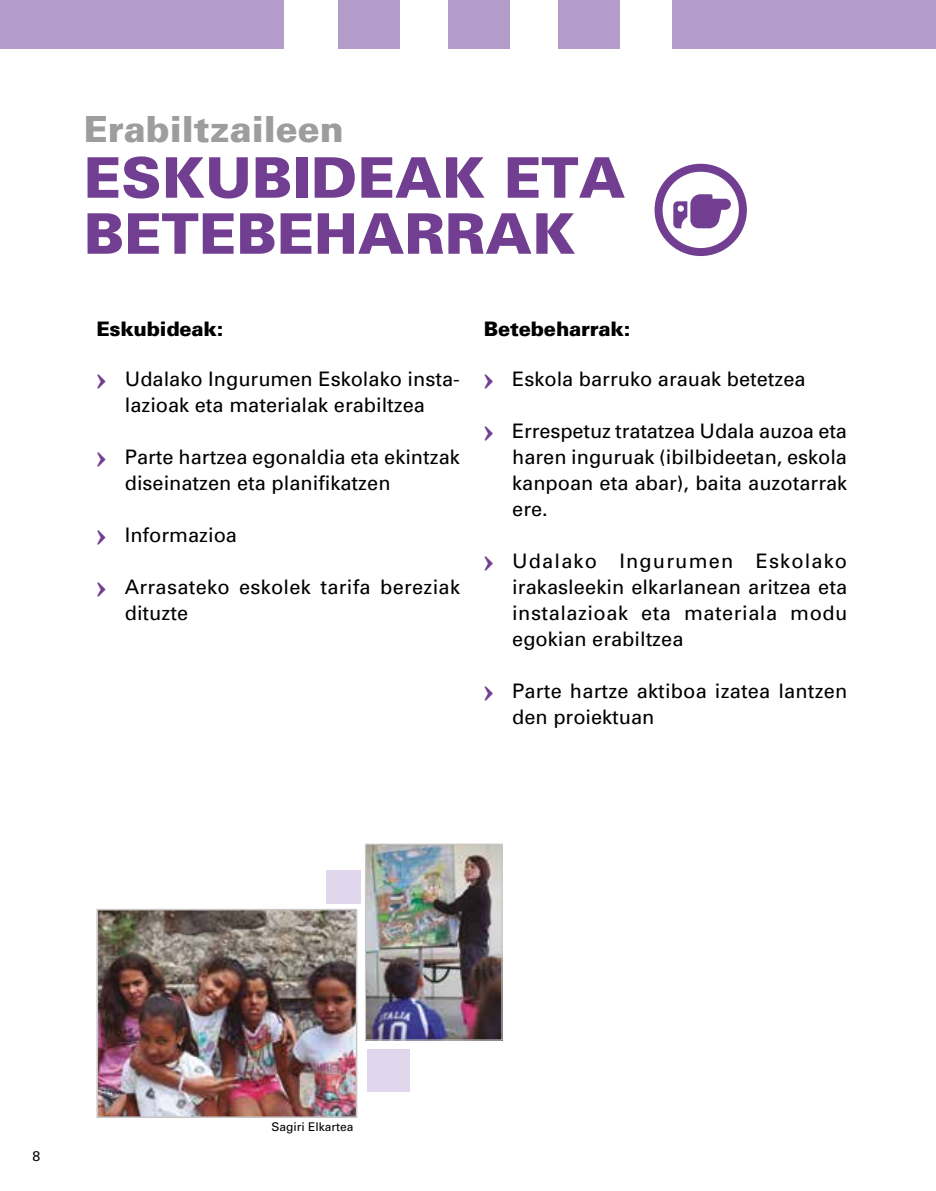
<style>
.page{position:relative;width:936px;height:1191px;background:#fff}
.page>*{position:absolute;margin:0;border:0;box-sizing:border-box;transform-origin:0 0}
.t1{font:64px "Breezi Icon Set";color:#713e91}
.t2{font:900 56px/56px "Univers";color:#713e91}
.t3{font:900 36px "Univers";color:#9d9d9c}
.t4{font:20px/26px "Univers";color:#000}
.t5{font:900 20px "Univers";letter-spacing:-.01em;color:#000}
.t6{font:14px "Univers";color:#000}
.t7{font:12px "Univers";color:#000}
.s1{font-family:"Arrowstfb";font-size:14px;color:#713e91}
</style>
<div class="page">
<div style="left:0;top:0;width:284px;height:49px;background:#b49cca"></div>
<div style="left:672px;top:0;width:263px;height:49px;background:#b49cca"></div>
<div style="left:338px;top:0;width:61px;height:49px;background:#b49cca"></div>
<div style="left:448px;top:0;width:61px;height:49px;background:#b49cca"></div>
<div style="left:557px;top:0;width:62px;height:49px;background:#b49cca"></div>
<img style="left:99px;top:912px;width:255px;height:203px">
<div style="left:96px;top:909px;width:261px;height:209px;border:2px solid #c6c6c6"></div>
<img style="left:367px;top:845px;width:133px;height:193px">
<div style="left:365px;top:843px;width:137px;height:197px;border:1px solid #c6c6c6"></div>
<div style="left:367px;top:1049px;width:42px;height:42px;background:#e0d7ec"></div>
<div style="left:326px;top:870px;width:34px;height:34px;background:#e0d7ec"></div>
<div style="left:654px;top:164px;width:92px;height:92px;border:8px solid #713e91;border-radius:50%"></div>
<h3 class="t3" style="left:84px;top:106px;width:261px">Erabiltzaileen</h3>
<h2 class="t2" style="left:84px;top:148px;width:543px">ESKUBIDEAK ETA<br>BETEBEHARRAK</h2>
<h1 class="t1" style="left:670px;top:179px;width:63px">z</h1>
<p class="t5" style="left:96px;top:316px;width:128px">Eskubideak:</p>
<p class="t4" style="left:96px;top:366px;width:365px;text-align:center"><span class="s1">g</span> Udalako Ingurumen Eskolako insta&shy;lazioak eta materialak erabiltzea</p>
<p class="t4" style="left:125px;top:444px;width:336px;text-indent:-28px"><span class="s1">g</span> Parte hartzea egonaldia eta ekintzak diseinatzen eta planifikatzen</p>
<p class="t4" style="left:96px;top:522px;width:142px"><span class="s1">g</span> Informazioa</p>
<p class="t4" style="left:125px;top:574px;width:337px;text-indent:-28px"><span class="s1">g</span> Arrasateko eskolek tarifa bereziak dituzte</p>
<p class="t5" style="left:484px;top:316px;width:148px">Betebeharrak:</p>
<p class="t4" style="left:484px;top:366px;width:323px"><span class="s1">g</span> Eskola barruko arauak betetzea</p>
<p class="t4" style="left:512px;top:418px;width:336px;text-align:justify;text-indent:-28px"><span class="s1">g</span> Errespetuz tratatzea Udala auzoa eta haren inguruak (ibilbideetan, eskola kanpoan eta abar), baita auzotarrak ere.</p>
<p class="t4" style="left:512px;top:548px;width:336px;text-align:justify;text-indent:-28px"><span class="s1">g</span> Udalako Ingurumen Eskolako irakasleekin elkarlanean aritzea eta instalazioak eta materiala modu egokian erabiltzea</p>
<p class="t4" style="left:512px;top:678px;width:336px;text-indent:-28px"><span class="s1">g</span> Parte hartze aktiboa izatea lantzen den proiektuan</p>
<p class="t6" style="left:32px;top:1147px;width:9px">8</p>
<p class="t7" style="left:271px;top:1119px;width:84px">Sagiri Elkartea</p>
</div>
